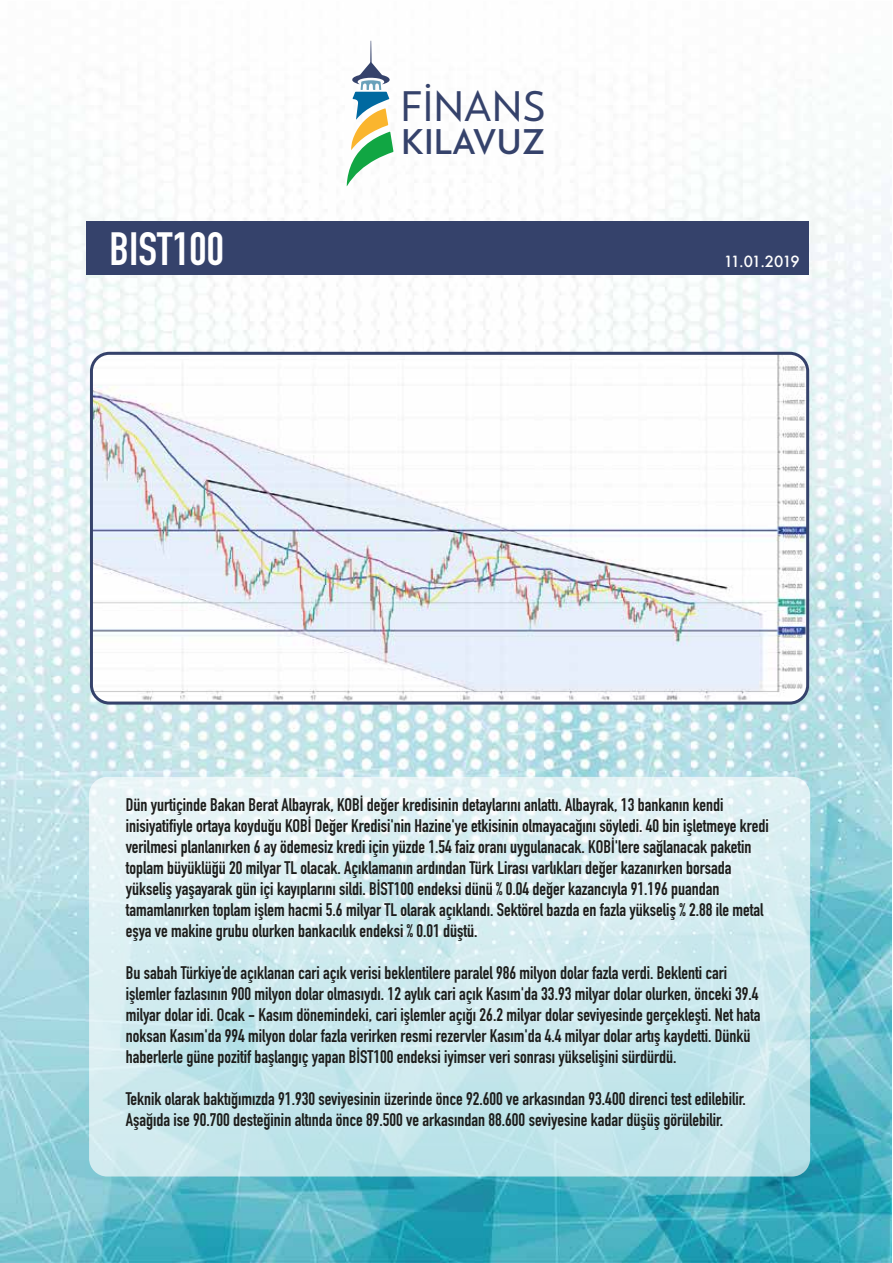
<style>
.page{position:relative;width:893px;height:1263px;background:#fff}
.page>*{position:absolute;margin:0;border:0;box-sizing:border-box;transform-origin:0 0}
.t1{font:700 46.05px "DIN Condensed";color:#fff}
.t2{font:500 40.8px "RNS Miles";color:#35426b}
.t3{font:700 34.05px "RNS Miles";color:#35426b}
.t4{font:700 18px/21px "DIN Condensed";color:#1d1d1b}
.t5{font:500 15px "Futura";letter-spacing:-.075em;color:#fff}
</style>
<div class="page">
<img style="left:0;top:40px;width:891px;height:1223px">
<svg style="left:347px;top:41px;width:46px;height:145px"></svg>
<div style="left:87px;top:221px;width:722px;height:54px;background:#35426b"></div>
<img style="left:91px;top:353px;width:717px;height:350px">
<div style="left:90px;top:352px;width:719px;height:352px;border:3px solid #35426b;border-radius:18px"></div>
<svg style="left:89px;top:777px;width:721px;height:399px;background:#d1ebef"></svg>
<h1 class="t1" style="left:110px;top:218px;width:116px">BIST100</h1>
<h2 class="t2" style="left:400px;top:79px;width:147px">FİNANS</h2>
<h3 class="t3" style="left:401px;top:119px;width:145px">KILAVUZ</h3>
<p class="t5" style="left:724px;top:251px;width:77px">11.01.2019</p>
<p class="t4" style="left:126px;top:794px;width:645px">Dün yurtiçinde Bakan Berat Albayrak, KOBİ değer kredisinin detaylarını anlattı. Albayrak, 13 bankanın kendi inisiyatifiyle ortaya koyduğu KOBİ Değer Kredisi'nin Hazine'ye etkisinin olmayacağını söyledi. 40 bin işletmeye kredi verilmesi planlanırken 6 ay ödemesiz kredi için yüzde 1.54 faiz oranı uygulanacak. KOBİ'lere sağlanacak paketin toplam büyüklüğü 20 milyar TL olacak. Açıklamanın ardından Türk Lirası varlıkları değer kazanırken borsada yükseliş yaşayarak gün içi kayıplarını sildi. BİST100 endeksi dünü % 0.04 değer kazancıyla 91.196 puandan tamamlanırken toplam işlem hacmi 5.6 milyar TL olarak açıklandı. Sektörel bazda en fazla yükseliş % 2.88 ile metal eşya ve makine grubu olurken bankacılık endeksi % 0.01 düştü.</p>
<p class="t4" style="left:126px;top:962px;width:636px">Bu sabah Türkiye’de açıklanan cari açık verisi beklentilere paralel 986 milyon dolar fazla verdi. Beklenti cari işlemler fazlasının 900 milyon dolar olmasıydı. 12 aylık cari açık Kasım'da 33.93 milyar dolar olurken, önceki 39.4 milyar dolar idi. Ocak - Kasım dönemindeki, cari işlemler açığı 26.2 milyar dolar seviyesinde gerçekleşti. Net hata noksan Kasım'da 994 milyon dolar fazla verirken resmi rezervler Kasım'da 4.4 milyar dolar artış kaydetti. Dünkü haberlerle güne pozitif başlangıç yapan BİST100 endeksi iyimser veri sonrası yükselişini sürdürdü.</p>
<p class="t4" style="left:126px;top:1088px;width:622px">Teknik olarak baktığımızda 91.930 seviyesinin üzerinde önce 92.600 ve arkasından 93.400 direnci test edilebilir.<br>Aşağıda ise 90.700 desteğinin altında önce 89.500 ve arkasından 88.600 seviyesine kadar düşüş görülebilir.</p>
</div>
